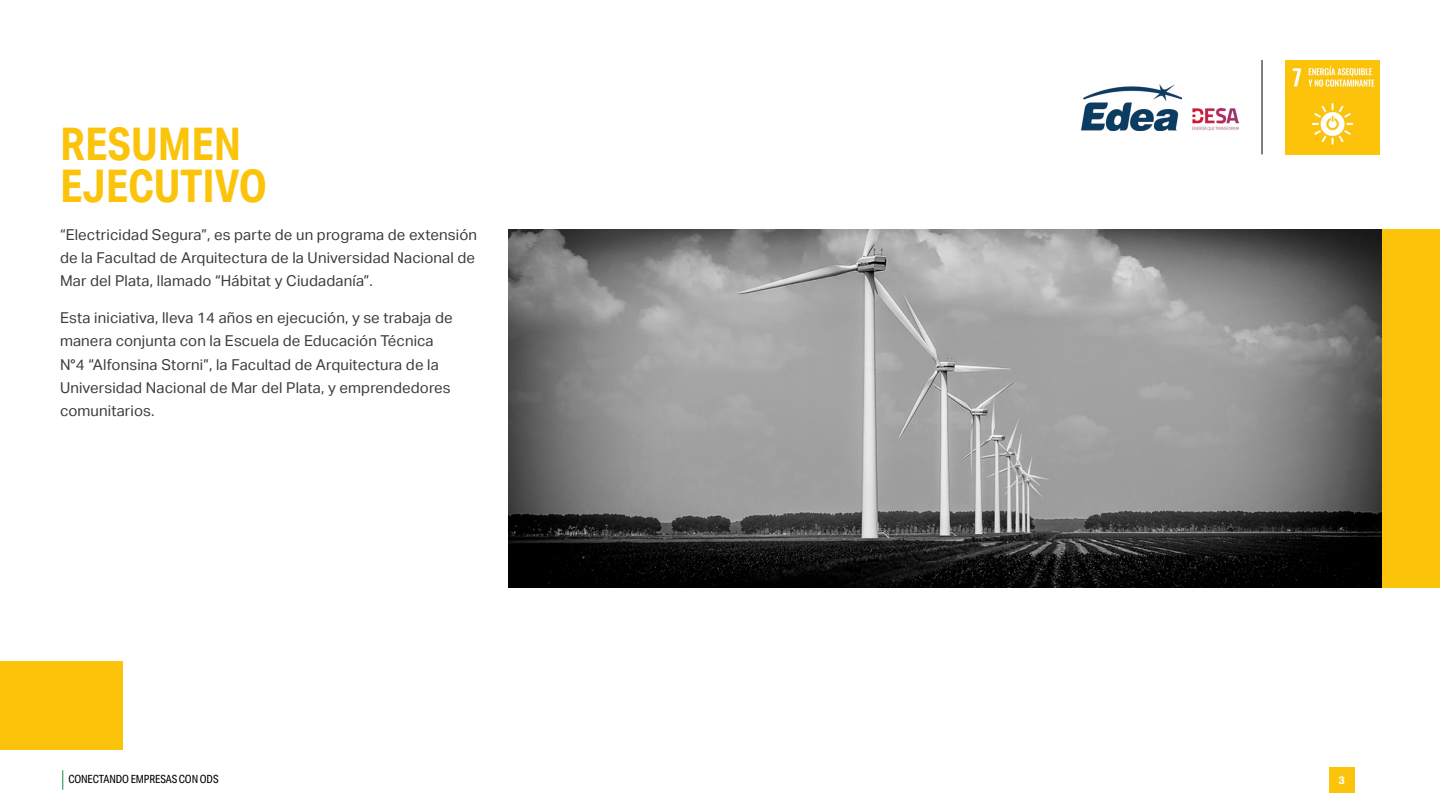
<style>
.page{position:relative;width:1440px;height:810px;background:#fff}
.page>*{position:absolute;margin:0;border:0;box-sizing:border-box;transform-origin:0 0}
.t1{font:700 45px/42.8px "Aktiv Grotesk Cd";color:#fcc30b}
.t2{font:15px/23.2px "Aktiv Grotesk";letter-spacing:.01em;color:#3c3c3b}
.t3{font:11.25px "Aktiv Grotesk Cd";letter-spacing:-.01em;color:#000}
.t4{font:700 10.88px "Aktiv Grotesk";color:#fff}
</style>
<div class="page">
<svg style="left:62px;top:770px;width:1px;height:20px"></svg>
<div style="left:1329px;top:767px;width:25px;height:26px;background:#fcc30b"></div>
<img style="left:1285px;top:60px;width:95px;height:95px">
<hr style="left:1262px;top:60px;width:1px;height:94px;background:#000">
<img style="left:1081px;top:84px;width:100px;height:46px">
<img style="left:1192px;top:108px;width:47px;height:22px">
<div style="left:1380px;top:229px;width:60px;height:359px;background:#fcc30b"></div>
<div style="left:0;top:661px;width:123px;height:89px;background:#fcc30b"></div>
<img style="left:508px;top:229px;width:874px;height:359px">
<p class="t1" style="left:60px;top:122px;width:209px">RESUMEN<br>EJECUTIVO</p>
<p class="t2" style="left:60px;top:223px;width:419px">“Electricidad Segura”, es parte de un programa de extensión de la Facultad de Arquitectura de la Universidad Nacional de<br>Mar del Plata, llamado “Hábitat y Ciudadanía”.</p>
<p class="t2" style="left:60px;top:306px;width:394px">Esta iniciativa, lleva 14 años en ejecución, y se trabaja de manera conjunta con la Escuela de Educación Técnica N°4 “Alfonsina Storni”, la Facultad de Arquitectura de la Universidad Nacional de Mar del Plata, y emprendedores comunitarios.</p>
<p class="t3" style="left:68px;top:773px;width:152px">CONECTANDO EMPRESAS CON ODS</p>
<p class="t4" style="left:1338px;top:774px;width:8px">3</p>
</div>
